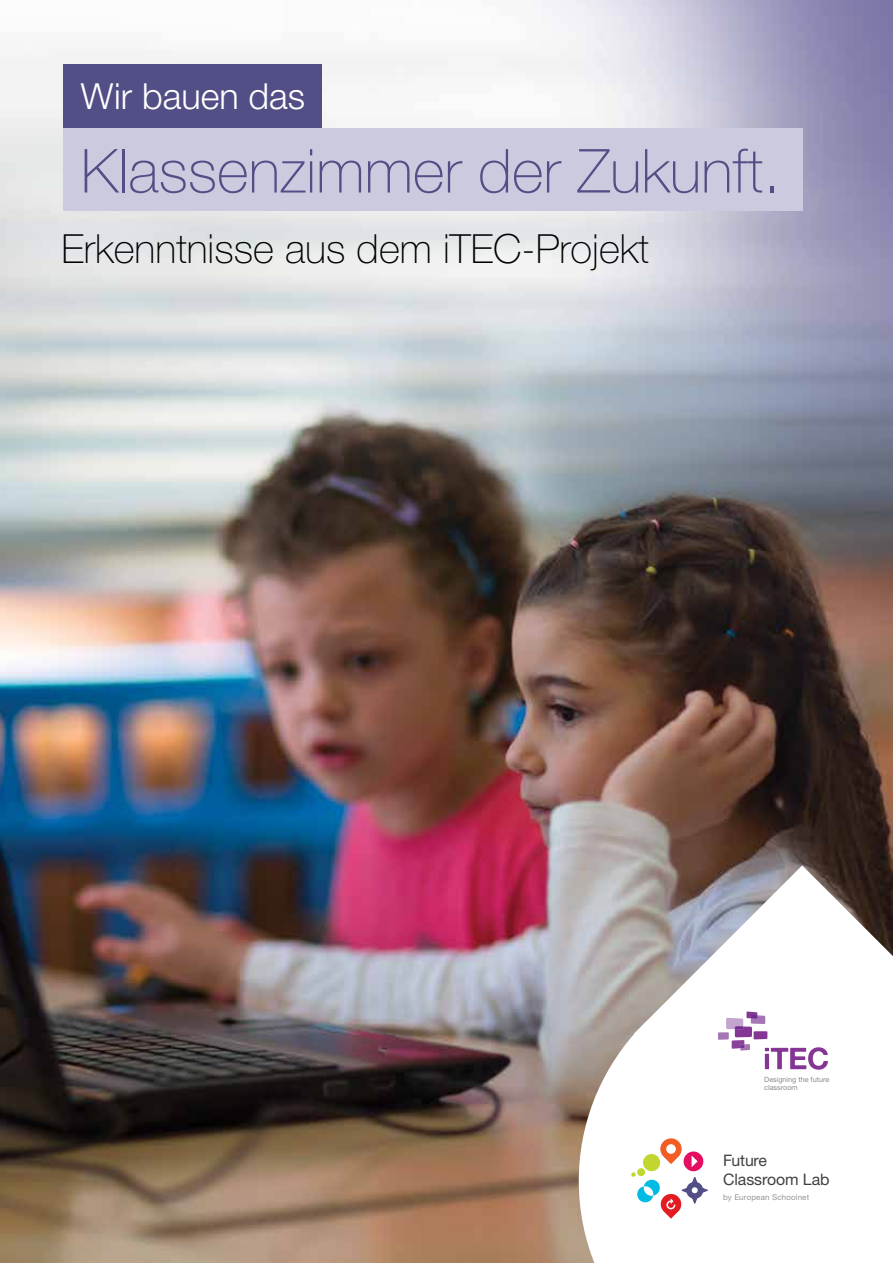
<style>
.page{position:relative;width:893px;height:1263px;background:#fff}
.page>*{position:absolute;margin:0;border:0;box-sizing:border-box;transform-origin:0 0}
.t1{font:100 60.75px "Helvetica Neue";color:#524e86}
.t2{font:100 40.2px "Helvetica Neue";color:#000}
.t3{font:300 36px "Helvetica Neue";color:#fff}
.t4{font:15.9px/19px "Helvetica Neue";letter-spacing:-.005em;color:#414042}
.t5{font:7.95px "Helvetica Neue";letter-spacing:.02em;color:#939598}
.t6{font:7.2px/8.7px "Alte Haas Grotesk";color:#888a8d}
</style>
<div class="page">
<img style="left:0;top:0;width:893px;height:1263px">
<svg style="left:579px;top:865px;width:314px;height:398px"></svg>
<svg style="left:631px;top:1138px;width:77px;height:81px"></svg>
<svg style="left:705px;top:992px;width:184px;height:105px"></svg>
<div style="left:64px;top:64px;width:258px;height:64px;background:#524e86"></div>
<div style="left:64px;top:128px;width:739px;height:82px;background:#cbcade"></div>
<p class="t3" style="left:81px;top:74px;width:226px">Wir bauen das</p>
<h1 class="t1" style="left:81px;top:137px;width:701px">Klassenzimmer der Zukunft.</h1>
<p class="t2" style="left:61px;top:226px;width:589px">Erkenntnisse aus dem iTEC-Projekt</p>
<p class="t6" style="left:764px;top:1074px;width:67px">Designing the future classroom</p>
<p class="t4" style="left:723px;top:1151px;width:108px">Future<br>Classroom Lab</p>
<p class="t5" style="left:723px;top:1192px;width:88px">by European Schoolnet</p>
</div>
